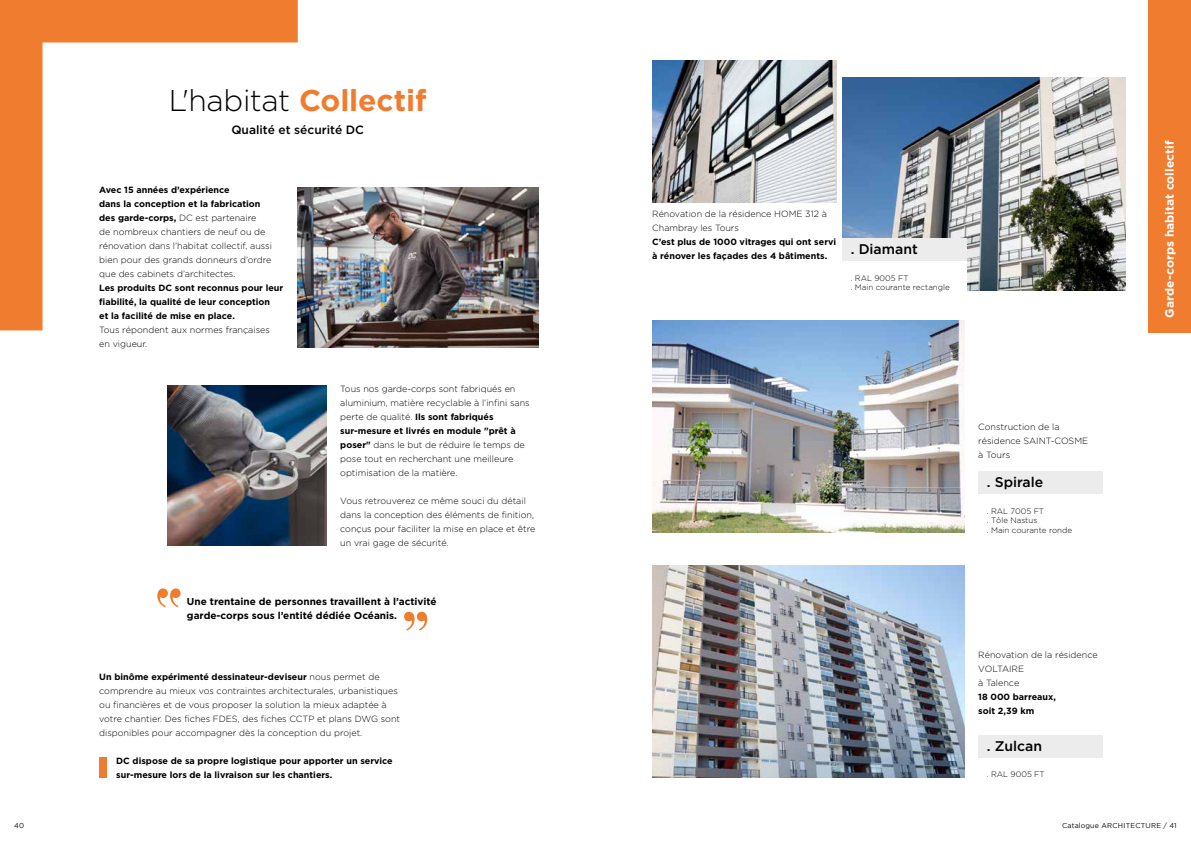
<style>
.page{position:relative;width:1191px;height:842px;background:#fff}
.page>*{position:absolute;margin:0;border:0;box-sizing:border-box;transform-origin:0 0}
.t1{font:300 30px "Gotham";letter-spacing:-.015em;color:#000}
.t2{font:500 14px "Gotham";color:#000}
.t3{font:700 12px "Gotham";letter-spacing:.005em;color:#fff}
.t4{font:500 12px "Gotham";color:#000}
.t5{font:700 10px/14px "Gotham";color:#000}
.t6{font:300 9px/14px "Gotham";color:#000}
.t7{font:700 9px/14px "Gotham";color:#000}
.t8{font:300 8px/9.6px "Gotham";color:#000}
.t9{font:7px "Gotham";letter-spacing:.035em;color:#000}
.s1{font-weight:700;color:#f07d2f}
.s2{font-weight:700}
</style>
<div class="page">
<img style="left:652px;top:61px;width:184px;height:141px">
<img style="left:842px;top:78px;width:283px;height:213px">
<img style="left:652px;top:320px;width:312px;height:213px">
<svg style="left:0;top:0;width:298px;height:330px"></svg>
<div style="left:1148px;top:0;width:43px;height:332px;background:#f07d2f"></div>
<img style="left:298px;top:187px;width:241px;height:161px">
<img style="left:168px;top:385px;width:158px;height:161px">
<svg style="left:404px;top:612px;width:23px;height:19px"></svg>
<svg style="left:157px;top:588px;width:24px;height:19px"></svg>
<div style="left:99px;top:757px;width:7px;height:21px;background:#f07d2f"></div>
<div style="left:842px;top:261px;width:125px;height:30px;background:#fff"></div>
<div style="left:842px;top:239px;width:125px;height:22px;background:#ececec"></div>
<div style="left:978px;top:471px;width:125px;height:23px;background:#ececec"></div>
<img style="left:652px;top:565px;width:312px;height:213px">
<div style="left:978px;top:735px;width:125px;height:22px;background:#ececec"></div>
<h1 class="t1" style="left:169px;top:84px;width:259px">L'habitat <span class="s1">Collectif</span></h1>
<h3 class="t4" style="left:231px;top:122px;width:134px">Qualité et sécurité DC</h3>
<p class="t6" style="left:99px;top:183px;width:174px"><span class="s2">Avec 15 années d’expérience<br>dans la conception et la fabrication des garde-corps,</span> DC est partenaire<br>de nombreux chantiers de neuf ou de rénovation dans l’habitat collectif, aussi bien pour des grands donneurs d’ordre que des cabinets d’architectes.</p>
<p class="t7" style="left:99px;top:281px;width:186px">Les produits DC sont reconnus pour leur fiabilité, la qualité de leur conception<br>et la facilité de mise en place.</p>
<p class="t6" style="left:99px;top:323px;width:172px">Tous répondent aux normes françaises en vigueur.</p>
<p class="t6" style="left:340px;top:381px;width:191px">Tous nos garde-corps sont fabriqués en aluminium, matière recyclable à l’infini sans perte de qualité. <span class="s2">Ils sont fabriqués sur-mesure et livrés en module "prêt à poser"</span> dans le but de réduire le temps de pose tout en recherchant une meilleure optimisation de la matière.</p>
<p class="t6" style="left:340px;top:493px;width:196px">Vous retrouverez ce même souci du détail dans la conception des éléments de finition, conçus pour faciliter la mise en place et être un vrai gage de sécurité.</p>
<p class="t5" style="left:187px;top:594px;width:251px">Une trentaine de personnes travaillent à l’activité garde-corps sous l’entité dédiée Océanis.</p>
<p class="t6" style="left:99px;top:669px;width:302px"><span class="s2">Un binôme expérimenté dessinateur-deviseur</span> nous permet de comprendre au mieux vos contraintes architecturales, urbanistiques ou financières et de vous proposer la solution la mieux adaptée à votre chantier. Des fiches FDES, des fiches CCTP et plans DWG sont disponibles pour accompagner dès la conception du projet.</p>
<p class="t7" style="left:116px;top:753px;width:278px">DC dispose de sa propre logistique pour apporter un service sur-mesure lors de la livraison sur les chantiers.</p>
<p class="t6" style="left:652px;top:207px;width:176px">Rénovation de la résidence HOME 312 à<br>Chambray les Tours</p>
<p class="t7" style="left:652px;top:235px;width:185px">C’est plus de 1000 vitrages qui ont servi à rénover les façades des 4 bâtiments.</p>
<h2 class="t2" style="left:850px;top:240px;width:69px">. Diamant</h2>
<p class="t8" style="left:850px;top:273px;width:101px">. RAL 9005 FT<br>. Main courante rectangle</p>
<p class="t6" style="left:978px;top:419px;width:111px">Construction de la résidence SAINT-COSME à Tours</p>
<h2 class="t2" style="left:986px;top:473px;width:58px">. Spirale</h2>
<p class="t8" style="left:986px;top:506px;width:87px">. RAL 7005 FT<br>. Tôle Nastus<br>. Main courante ronde</p>
<p class="t6" style="left:978px;top:648px;width:121px">Rénovation de la résidence<br>VOLTAIRE<br>à Talence</p>
<p class="t7" style="left:978px;top:690px;width:79px">18 000 barreaux, soit 2,39 km</p>
<h2 class="t2" style="left:986px;top:737px;width:57px">. Zulcan</h2>
<p class="t8" style="left:986px;top:769px;width:59px">. RAL 9005 FT</p>
<h3 class="t3" style="left:1161px;top:318px;width:179px;rotate:-90deg">Garde-corps habitat collectif</h3>
<p class="t9" style="left:14px;top:821px;width:11px">40</p>
<p class="t9" style="left:1062px;top:822px;width:116px">Catalogue ARCHITECTURE / 41</p>
</div>
